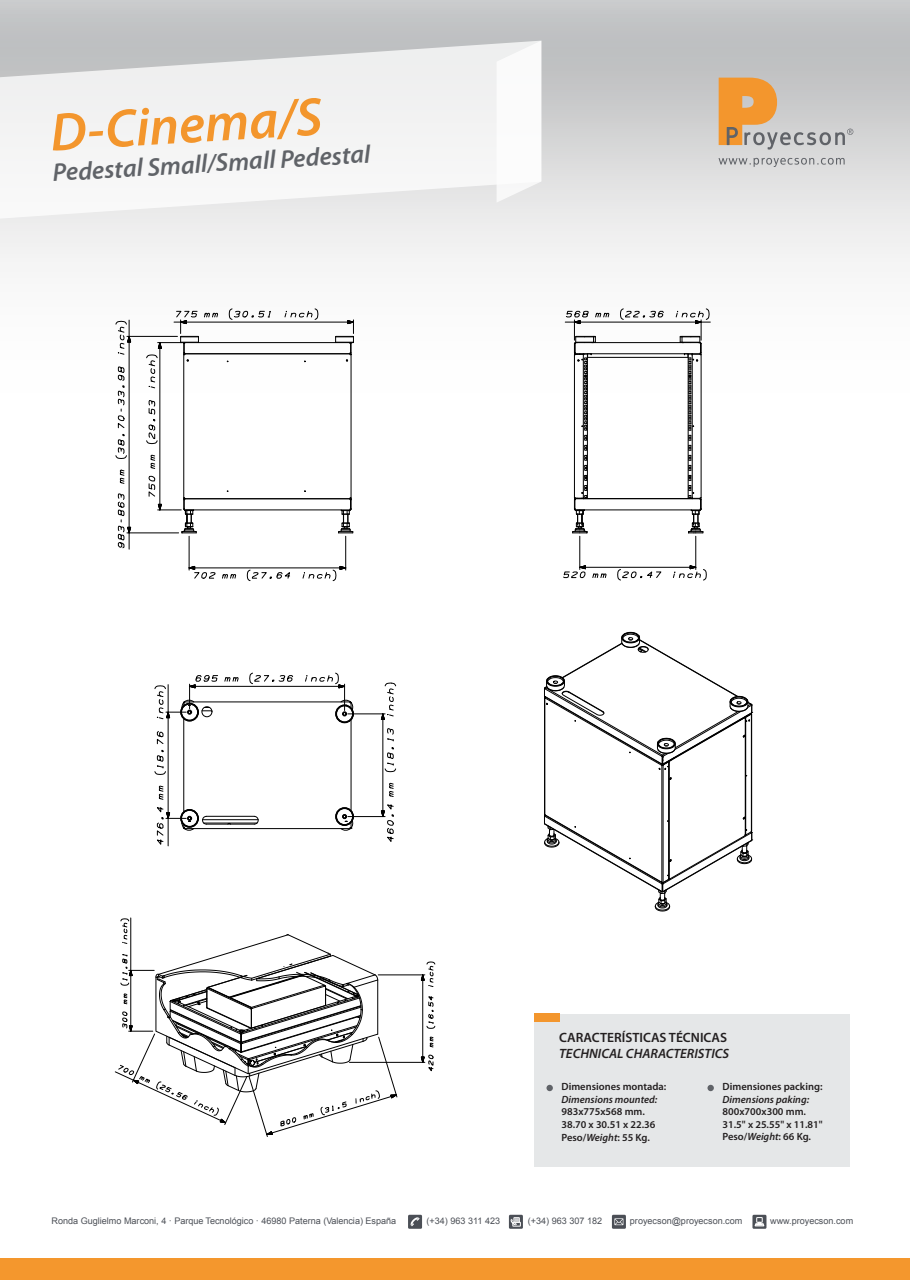
<style>
.page{position:relative;width:910px;height:1280px;background:#fff}
.page>*{position:absolute;margin:0;border:0;box-sizing:border-box;transform-origin:0 0}
.t1{font:italic 600 54px "Myriad Pro";color:#f3962d}
.t2{font:italic 600 25.5px "Myriad Pro";color:#606368}
.t3{font:italic 600 13.5px "Myriad Pro";color:#231f20}
.t4{font:600 13.5px "Myriad Pro";color:#231f20}
.t5{font:600 10.5px/12.6px "Myriad Pro";color:#231f20}
.t6{font:italic 600 10.5px "Myriad Pro";color:#231f20}
.t7{font:9px "Arial";color:#4b4f56}
.s1{font-style:italic}
</style>
<div class="page">
<div style="left:0;top:0;width:910px;height:495px;background:linear-gradient(to bottom,#c0c1c2,#fff)"></div>
<svg style="left:0;top:41px;width:541px;height:178px;fill:#f1f2f2"></svg>
<svg style="left:497px;top:41px;width:44px;height:162px"></svg>
<div style="left:0;top:1259px;width:910px;height:21px;background:#f4972d"></div>
<div style="left:408px;top:1215px;width:14px;height:14px;background:#4b4f56;border-radius:2px"></div>
<svg style="left:410px;top:1217px;width:10px;height:9px"></svg>
<svg style="left:509px;top:1215px;width:14px;height:14px"></svg>
<svg style="left:510px;top:1217px;width:11px;height:9px"></svg>
<div style="left:752px;top:1215px;width:14px;height:14px;background:#4b4f56;border-radius:2px"></div>
<div style="left:756px;top:1217px;width:7px;height:6px;border:1px solid #fff"></div>
<svg style="left:755px;top:1221px;width:9px;height:6px"></svg>
<svg style="left:612px;top:1215px;width:14px;height:14px"></svg>
<svg style="left:614px;top:1218px;width:9px;height:7px"></svg>
<svg style="left:719px;top:78px;width:134px;height:72px;background:#d0b698"></svg>
<svg style="left:718px;top:158px;width:127px;height:9px"></svg>
<div style="left:534px;top:1014px;width:316px;height:152px;background:#e5e7e8"></div>
<div style="left:534px;top:1014px;width:26px;height:8px;background:#f3962d"></div>
<div style="left:546px;top:1085px;width:7px;height:6px;background:#606368;border-radius:50%"></div>
<div style="left:707px;top:1085px;width:7px;height:6px;background:#606368;border-radius:50%"></div>
<hr style="left:127px;top:336px;width:50px;height:1px;background:#000">
<hr style="left:127px;top:533px;width:52px;height:1px;background:#000">
<hr style="left:129px;top:320px;width:1px;height:229px;background:#000">
<svg style="left:120px;top:470px;width:4px;height:14px"></svg>
<svg style="left:115px;top:434px;width:12px;height:25px"></svg>
<svg style="left:118px;top:366px;width:6px;height:62px"></svg>
<svg style="left:115px;top:321px;width:16px;height:34px"></svg>
<svg style="left:118px;top:493px;width:13px;height:55px"></svg>
<hr style="left:345px;top:536px;width:1px;height:34px;background:#000">
<hr style="left:189px;top:536px;width:1px;height:34px;background:#000">
<hr style="left:189px;top:568px;width:157px;height:1px;background:#000">
<svg style="left:222px;top:574px;width:14px;height:5px"></svg>
<svg style="left:247px;top:570px;width:43px;height:11px"></svg>
<svg style="left:303px;top:566px;width:43px;height:15px"></svg>
<svg style="left:189px;top:566px;width:26px;height:13px"></svg>
<hr style="left:565px;top:322px;width:145px;height:1px;background:#000">
<svg style="left:620px;top:308px;width:44px;height:12px"></svg>
<hr style="left:579px;top:536px;width:1px;height:33px;background:#000">
<hr style="left:695px;top:536px;width:1px;height:33px;background:#000">
<hr style="left:580px;top:567px;width:116px;height:1px;background:#000">
<svg style="left:592px;top:573px;width:14px;height:5px"></svg>
<svg style="left:617px;top:569px;width:45px;height:11px"></svg>
<svg style="left:563px;top:565px;width:23px;height:13px"></svg>
<svg style="left:673px;top:565px;width:34px;height:15px"></svg>
<hr style="left:592px;top:342px;width:92px;height:1px;background:#000">
<hr style="left:583px;top:353px;width:109px;height:1px;background:#000">
<hr style="left:588px;top:357px;width:100px;height:1px;background:#000">
<hr style="left:575px;top:510px;width:125px;height:1px;background:#000">
<hr style="left:583px;top:498px;width:109px;height:1px;background:#000">
<svg style="left:566px;top:311px;width:43px;height:223px"></svg>
<svg style="left:676px;top:308px;width:33px;height:226px"></svg>
<svg style="left:146px;top:308px;width:208px;height:226px"></svg>
<hr style="left:190px;top:686px;width:155px;height:1px;background:#000">
<svg style="left:224px;top:677px;width:14px;height:5px"></svg>
<svg style="left:249px;top:673px;width:44px;height:11px"></svg>
<hr style="left:348px;top:714px;width:37px;height:1px;background:#000">
<hr style="left:348px;top:816px;width:37px;height:1px;background:#000">
<hr style="left:383px;top:714px;width:1px;height:102px;background:#000">
<svg style="left:389px;top:783px;width:5px;height:14px"></svg>
<svg style="left:385px;top:747px;width:11px;height:25px"></svg>
<svg style="left:387px;top:728px;width:7px;height:13px"></svg>
<svg style="left:381px;top:683px;width:15px;height:37px"></svg>
<svg style="left:381px;top:804px;width:13px;height:38px"></svg>
<hr style="left:168px;top:685px;width:1px;height:161px;background:#000">
<svg style="left:159px;top:786px;width:4px;height:14px"></svg>
<svg style="left:154px;top:750px;width:12px;height:25px"></svg>
<svg style="left:157px;top:731px;width:6px;height:13px"></svg>
<div style="left:181px;top:703px;width:18px;height:18px;border:1px solid #000;border-radius:50%"></div>
<div style="left:181px;top:703px;width:17px;height:18px;border:1px solid #000;border-radius:50%"></div>
<div style="left:181px;top:704px;width:17px;height:16px;border:1px solid #000;border-radius:50%"></div>
<div style="left:181px;top:809px;width:18px;height:18px;border:1px solid #000;border-radius:50%"></div>
<div style="left:181px;top:810px;width:17px;height:16px;border:1px solid #000;border-radius:50%"></div>
<div style="left:336px;top:807px;width:18px;height:19px;border:1px solid #000;border-radius:50%"></div>
<div style="left:336px;top:808px;width:17px;height:17px;border:1px solid #000;border-radius:50%"></div>
<div style="left:336px;top:705px;width:18px;height:18px;border:1px solid #000;border-radius:50%"></div>
<div style="left:336px;top:705px;width:17px;height:18px;border:1px solid #000;border-radius:50%"></div>
<div style="left:336px;top:706px;width:17px;height:16px;border:1px solid #000;border-radius:50%"></div>
<hr style="left:204px;top:823px;width:53px;height:1px;background:#000">
<svg style="left:254px;top:816px;width:4px;height:8px"></svg>
<hr style="left:206px;top:824px;width:48px;height:1px;background:#000">
<svg style="left:202px;top:816px;width:5px;height:8px"></svg>
<hr style="left:206px;top:816px;width:48px;height:1px;background:#000">
<hr style="left:183px;top:719px;width:1px;height:93px;background:#000">
<hr style="left:185px;top:828px;width:165px;height:1px;background:#000">
<hr style="left:351px;top:720px;width:1px;height:90px;background:#000">
<hr style="left:185px;top:702px;width:165px;height:1px;background:#000">
<svg style="left:305px;top:673px;width:48px;height:43px"></svg>
<hr style="left:203px;top:819px;width:55px;height:1px;background:#000">
<svg style="left:156px;top:807px;width:38px;height:38px"></svg>
<svg style="left:154px;top:675px;width:64px;height:44px"></svg>
<svg style="left:341px;top:814px;width:12px;height:17px"></svg>
<svg style="left:544px;top:632px;width:209px;height:279px"></svg>
<hr style="left:378px;top:975px;width:47px;height:1px;background:#000">
<hr style="left:349px;top:1062px;width:76px;height:1px;background:#000">
<hr style="left:422px;top:975px;width:1px;height:87px;background:#000">
<svg style="left:430px;top:1037px;width:3px;height:10px"></svg>
<svg style="left:426px;top:996px;width:9px;height:33px"></svg>
<svg style="left:421px;top:962px;width:14px;height:25px"></svg>
<svg style="left:421px;top:1055px;width:12px;height:17px"></svg>
<svg style="left:115px;top:918px;width:282px;height:219px"></svg>
<h1 class="t1" style="left:49px;top:97px;width:274px;rotate:-3deg">D-Cinema/S</h1>
<h2 class="t2" style="left:52px;top:155px;width:320px;rotate:-3deg">Pedestal Small/Small Pedestal</h2>
<h3 class="t4" style="left:559px;top:1028px;width:170px">CARACTERÍSTICAS TÉCNICAS</h3>
<h3 class="t3" style="left:559px;top:1045px;width:171px">TECHNICAL CHARACTERISTICS</h3>
<p class="t5" style="left:561px;top:1080px;width:106px">Dimensiones montada:</p>
<p class="t6" style="left:561px;top:1092px;width:97px">Dimensions mounted:</p>
<p class="t5" style="left:561px;top:1105px;width:96px">983x775x568 mm.<br>38.70 x 30.51 x 22.36<br>Peso/<span class="s1">Weight</span>: 55 Kg.</p>
<p class="t5" style="left:723px;top:1080px;width:102px">Dimensiones packing:</p>
<p class="t6" style="left:723px;top:1092px;width:88px">Dimensions paking:</p>
<p class="t5" style="left:723px;top:1105px;width:102px">800x700x300 mm.<br>31.5" x 25.55" x 11.81"<br>Peso/<span class="s1">Weight</span>: 66 Kg.</p>
<p class="t7" style="left:52px;top:1215px;width:346px">Ronda Guglielmo Marconi, 4 · Parque Tecnológico · 46980 Paterna (Valencia) España</p>
<p class="t7" style="left:427px;top:1215px;width:75px">(+34) 963 311 423</p>
<p class="t7" style="left:528px;top:1215px;width:76px">(+34) 963 307 182</p>
<p class="t7" style="left:630px;top:1215px;width:114px">proyecson@proyecson.com</p>
<p class="t7" style="left:770px;top:1215px;width:85px">www.proyecson.com</p>
</div>
